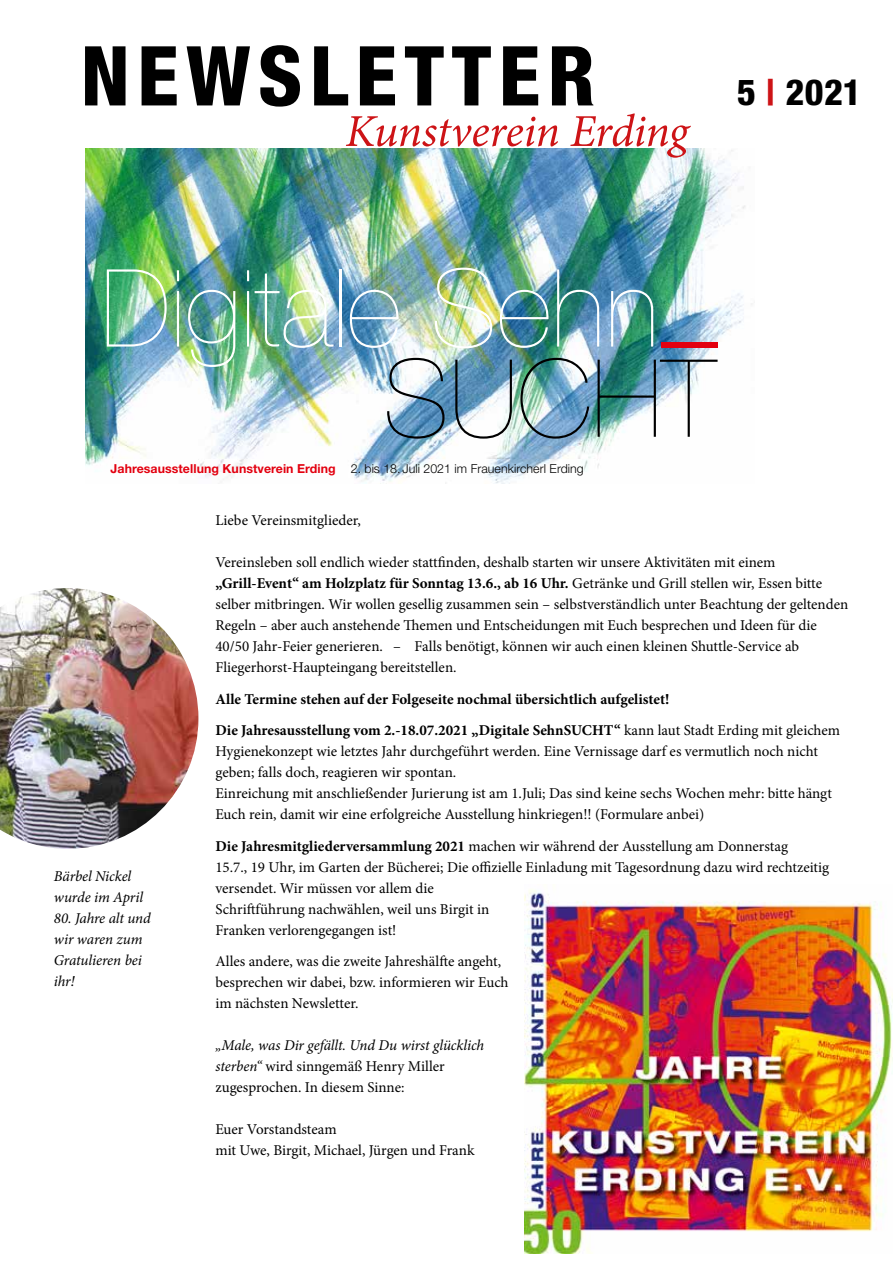
<style>
.page{position:relative;width:893px;height:1263px;background:#fff}
.page>*{position:absolute;margin:0;border:0;box-sizing:border-box;transform-origin:0 0}
.t1{font:200 108px "Helvetica Neue CE";color:#fff}
.t2{font:200 108px "Helvetica Neue CE";color:#000}
.t3{font:800 condensed 36px "Helvetica Neue LT";color:#000}
.t4{font:15px/21px "Minion Pro";color:#000}
.t5{font:700 15px/31.5px "Minion Pro";color:#000}
.t6{font:italic 15px/21px "Minion Pro";letter-spacing:-.01em;color:#000}
.t7{font:300 12.3px "Helvetica Neue LT";letter-spacing:.005em;color:#000}
.t8{font:700 12.3px "Helvetica Neue LT";letter-spacing:.005em;color:#e3000f}
.s1{color:#cd1316}
.s2{font-weight:700}
.s3{font-weight:400}
.s4{font-style:italic}
</style>
<div class="page">
<img style="left:85px;top:148px;width:667px;height:335px">
<div style="left:661px;top:342px;width:56px;height:5px;background:#e3000f"></div>
<svg style="left:85px;top:45px;width:508px;height:62px"></svg>
<img style="left:346px;top:113px;width:345px;height:45px">
<img style="left:524px;top:890px;width:369px;height:363px">
<img style="left:0;top:588px;width:198px;height:261px">
<h2 class="t3" style="left:737px;top:70px;width:126px">5 <span class="s1">|</span> 2021</h2>
<h1 class="t1" style="left:101px;top:245px;width:560px">Digitale Sehn</h1>
<h1 class="t2" style="left:383px;top:335px;width:334px">SUCHT</h1>
<p class="t8" style="left:111px;top:461px;width:227px">Jahresausstellung Kunstverein Erding</p>
<p class="t7" style="left:351px;top:461px;width:235px">2. bis 18. Juli 2021 im Frauenkircherl Erding</p>
<p class="t6" style="left:54px;top:865px;width:91px">Bärbel Nickel wurde im April</p>
<p class="t6" style="left:54px;top:907px;width:98px">80. Jahre alt und wir waren zum<br>Gratulieren bei ihr!</p>
<p class="t4" style="left:215px;top:510px;width:147px">Liebe Vereinsmitglieder,</p>
<p class="t4" style="left:215px;top:552px;width:634px">Vereinsleben soll endlich wieder stattfinden, deshalb starten wir unsere Aktivitäten mit einem <span class="s2">„Grill-Event“ am Holzplatz für Sonntag 13.6., ab 16 Uhr.</span> Getränke und Grill stellen wir, Essen bitte selber mitbringen. Wir wollen gesellig zusammen sein – selbstverständlich unter Beachtung der geltenden Regeln – aber auch anstehende Themen und Entscheidungen mit Euch besprechen und Ideen für die 40/50 Jahr-Feier generieren. – Falls benötigt, können wir auch einen kleinen Shuttle-Service ab Fliegerhorst-Haupteingang bereitstellen.</p>
<p class="t5" style="left:215px;top:683px;width:626px">Alle Termine stehen auf der Folgeseite nochmal übersichtlich aufgelistet!<br>Die Jahresausstellung vom 2.-18.07.2021 „Digitale SehnSUCHT“ <span class="s3">kann laut Stadt Erding mit gleichem</span></p>
<p class="t4" style="left:215px;top:741px;width:618px">Hygienekonzept wie letztes Jahr durchgeführt werden. Eine Vernissage darf es vermutlich noch nicht geben; falls doch, reagieren wir spontan.<br>Einreichung mit anschließender Jurierung ist am 1.Juli; Das sind keine sechs Wochen mehr: bitte hängt Euch rein, damit wir eine erfolgreiche Ausstellung hinkriegen!! (Formulare anbei)</p>
<p class="t4" style="left:215px;top:835px;width:615px"><span class="s2">Die Jahresmitgliederversammlung 2021</span> machen wir während der Ausstellung am Donnerstag<br>15.7., 19 Uhr, im Garten der Bücherei; Die offizielle Einladung mit Tagesordnung dazu wird rechtzeitig versendet. Wir müssen vor allem die<br>Schriftführung nachwählen, weil uns Birgit in<br>Franken verlorengegangen ist!</p>
<p class="t4" style="left:215px;top:951px;width:295px">Alles andere, was die zweite Jahreshälfte angeht, besprechen wir dabei, bzw. informieren wir Euch im nächsten Newsletter.</p>
<p class="t4" style="left:215px;top:1035px;width:270px"><span class="s4">„Male, was Dir gefällt. Und Du wirst glücklich sterben“</span> wird sinngemäß Henry Miller zugesprochen. In diesem Sinne:</p>
<p class="t4" style="left:215px;top:1119px;width:260px">Euer Vorstandsteam<br>mit Uwe, Birgit, Michael, Jürgen und Frank</p>
</div>
